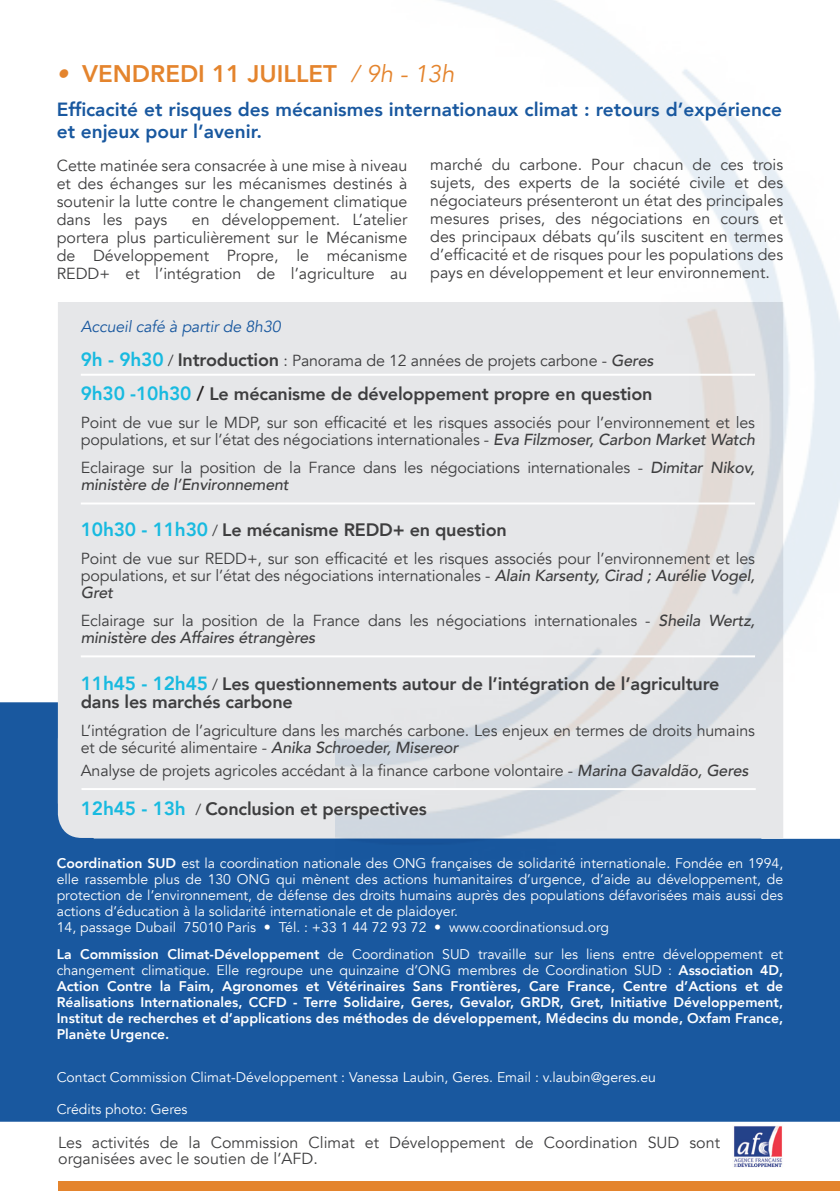
<style>
.page{position:relative;width:840px;height:1191px;background:#fff}
.page>*{position:absolute;margin:0;border:0;box-sizing:border-box;transform-origin:0 0}
.t1{font:800 24px "Avenir";color:#e4842d}
.t2{font:800 19px/22.2px "Avenir";color:#19589f}
.t3{font:800 18px "Avenir";letter-spacing:-.01em;color:#3e3e3f}
.t4{font:16px/18px "Avenir";letter-spacing:-.01em;color:#3e3e3f}
.t5{font:italic 16px "Avenir";letter-spacing:-.01em;color:#19589f}
.t6{font:14px/16px "Avenir";color:#fff;text-align:justify}
.t7{font:800 14px/16px "Avenir";color:#fff;text-align:justify}
.s1{font-weight:400;font-style:italic}
.s2{font-weight:800;font-size:19px;color:#18bae0}
.s3{font-weight:800;font-size:18px}
.s4{font-weight:500;font-style:italic}
.s5{font-size:19px;color:#18bae0}
.s6{font-size:19px;color:#231f20}
.s7{font-weight:400;font-size:16px}
.s8{font-weight:800}
.s9{font-weight:400}
</style>
<div class="page">
<div style="left:0;top:702px;width:839px;height:419px;background:#19589f"></div>
<div style="left:58px;top:302px;width:277px;height:536px;background:#e6e7e9"></div>
<img style="left:335px;top:0;width:504px;height:866px">
<div style="left:58px;top:716px;width:124px;height:122px;background:#e6e7e9;border-radius:24px"></div>
<hr style="left:81px;top:374px;width:673px;height:2px;background:#fff">
<hr style="left:81px;top:502px;width:673px;height:2px;background:#fff">
<hr style="left:81px;top:655px;width:673px;height:2px;background:#fff">
<div style="left:58px;top:1181px;width:781px;height:10px;background:#e4842d"></div>
<img style="left:734px;top:1126px;width:48px;height:42px">
<hr style="left:81px;top:788px;width:674px;height:2px;background:#fff">
<p class="t1" style="left:57px;top:55px;width:399px"><span class="s1">•</span> VENDREDI 11 JUILLET <span class="s1">/ 9h - 13h</span></p>
<p class="t2" style="left:57px;top:98px;width:726px">Efficacité et risques des mécanismes internationaux climat : retours d’expérience et enjeux pour l’avenir.</p>
<p class="t4" style="left:57px;top:156px;width:352px;text-align:justify">Cette matinée sera consacrée à une mise à niveau et des échanges sur les mécanismes destinés à soutenir la lutte contre le changement climatique dans les pays</p>
<p class="t4" style="left:430px;top:156px;width:354px;text-align:justify">marché du carbone. Pour chacun de ces trois sujets, des experts de la société civile et des négociateurs présenteront un état des principales mesures prises, des négociations en cours et des principaux débats qu’ils suscitent en termes d’efficacité et de risques pour les populations des pays en développement et leur environnement.</p>
<p class="t4" style="left:57px;top:210px;width:352px;text-align:justify;text-indent:135px">en développement. L’atelier portera plus particulièrement sur le Mécanisme de Développement Propre, le mécanisme REDD+ et l’intégration de l’agriculture au</p>
<p class="t5" style="left:81px;top:316px;width:201px">Accueil café à partir de 8h30</p>
<p class="t4" style="left:81px;top:351px;width:574px"><span class="s2">9h - 9h30</span> / <span class="s3">Introduction</span> : Panorama de 12 années de projets carbone - <span class="s4">Geres</span></p>
<p class="t3" style="left:81px;top:379px;width:573px"><span class="s5">9h30 -10h30</span> <span class="s6">/</span> Le mécanisme de développement propre en question</p>
<p class="t4" style="left:81px;top:414px;width:675px;line-height:17px">Point de vue sur le MDP, sur son efficacité et les risques associés pour l’environnement et les populations, et sur l’état des négociations internationales - <span class="s4">Eva Filzmoser, Carbon Market Watch</span></p>
<p class="t4" style="left:81px;top:459px;width:675px;line-height:17px">Eclairage sur la position de la France dans les négociations internationales - <span class="s4">Dimitar Nikov, ministère de l’Environnement</span></p>
<p class="t3" style="left:81px;top:515px;width:427px"><span class="s5">10h30 - 11h30</span> <span class="s7">/</span> Le mécanisme REDD+ en question</p>
<p class="t4" style="left:81px;top:550px;width:675px;line-height:17px;text-align:justify">Point de vue sur REDD+, sur son efficacité et les risques associés pour l’environnement et les populations, et sur l’état des négociations internationales - <span class="s4">Alain Karsenty, Cirad ; Aurélie Vogel, Gret</span></p>
<p class="t4" style="left:81px;top:612px;width:675px;line-height:17px">Eclairage sur la position de la France dans les négociations internationales - <span class="s4">Sheila Wertz, ministère des Affaires étrangères</span></p>
<p class="t3" style="left:81px;top:669px;width:640px"><span class="s5">11h45 - 12h45</span> <span class="s7">/</span> Les questionnements autour de l’intégration de l’agriculture</p>
<p class="t3" style="left:81px;top:687px;width:213px">dans les marchés carbone</p>
<p class="t4" style="left:81px;top:722px;width:675px;line-height:17px">L’intégration de l’agriculture dans les marchés carbone. Les enjeux en termes de droits humains et de sécurité alimentaire - <span class="s4">Anika Schroeder, Misereor</span></p>
<p class="t4" style="left:81px;top:761px;width:669px">Analyse de projets agricoles accédant à la finance carbone volontaire - <span class="s4">Marina Gavaldão, Geres</span></p>
<p class="t3" style="left:81px;top:794px;width:347px"><span class="s5">12h45 - 13h</span> <span class="s7">/</span> Conclusion et perspectives</p>
<p class="t6" style="left:57px;top:855px;width:727px"><span class="s8">Coordination SUD</span> est la coordination nationale des ONG françaises de solidarité internationale. Fondée en 1994, elle rassemble plus de 130 ONG qui mènent des actions humanitaires d’urgence, d’aide au développement, de protection de l’environnement, de défense des droits humains auprès des populations défavorisées mais aussi des actions d’éducation à la solidarité internationale et de plaidoyer.</p>
<p class="t6" style="left:57px;top:919px;width:553px">14, passage Dubail 75010 Paris • Tél. : +33 1 44 72 93 72 • www.coordinationsud.org</p>
<p class="t7" style="left:57px;top:946px;width:727px">La Commission Climat-Développement <span class="s9">de Coordination SUD travaille sur les liens entre développement et changement climatique. Elle regroupe une quinzaine d’ONG membres de Coordination SUD :</span> Association 4D, Action Contre la Faim, Agronomes et Vétérinaires Sans Frontières, Care France, Centre d’Actions et de Réalisations Internationales, CCFD - Terre Solidaire, Geres, Gevalor, GRDR, Gret, Initiative Développement, Institut de recherches et d’applications des méthodes de développement, Médecins du monde, Oxfam France, Planète Urgence.</p>
<p class="t6" style="left:57px;top:1069px;width:600px">Contact Commission Climat-Développement : Vanessa Laubin, Geres. Email : v.laubin@geres.eu</p>
<p class="t6" style="left:57px;top:1101px;width:132px">Crédits photo: Geres</p>
<p class="t4" style="left:58px;top:1134px;width:663px;line-height:16px">Les activités de la Commission Climat et Développement de Coordination SUD sont organisées avec le soutien de l’AFD.</p>
</div>
